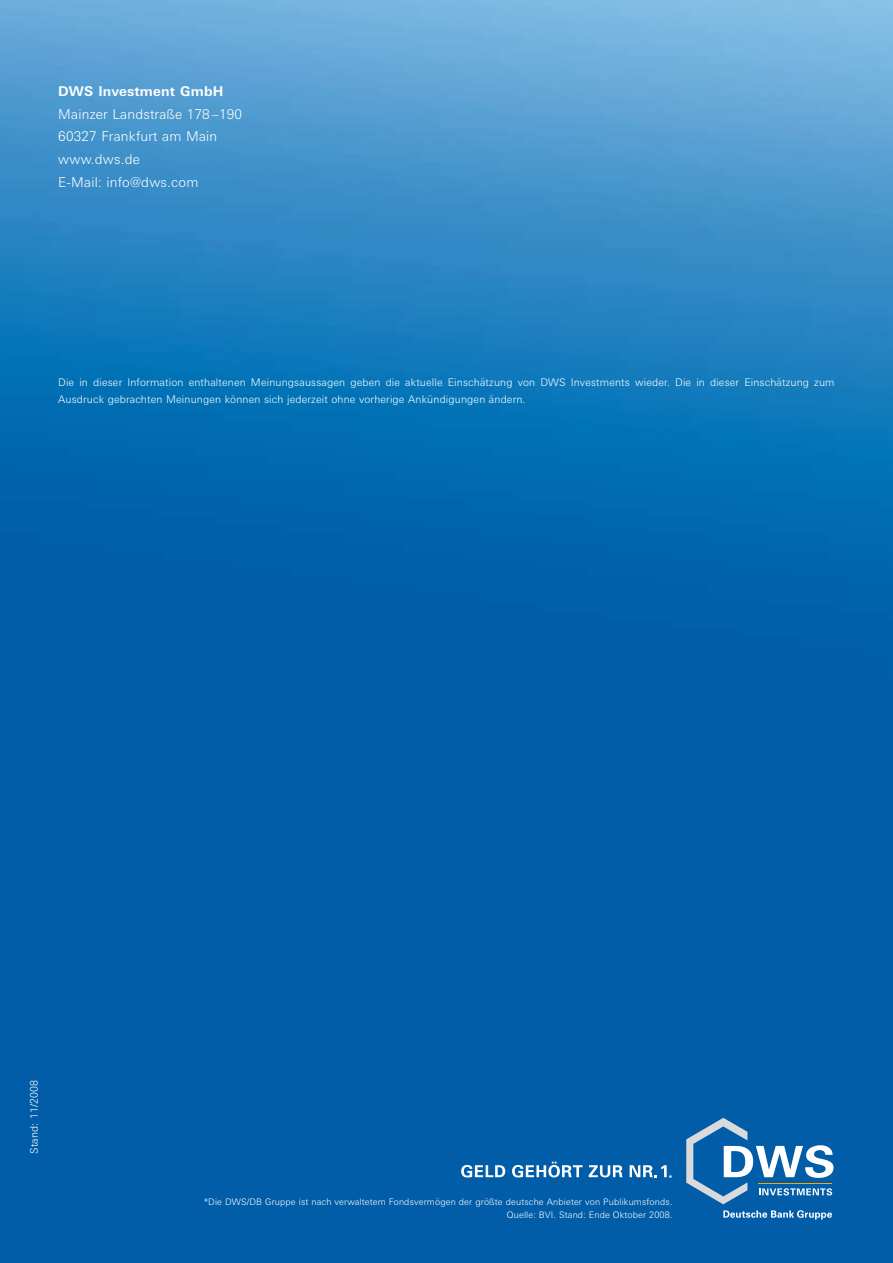
<style>
.page{position:relative;width:893px;height:1263px;background:#fff}
.page>*{position:absolute;margin:0;border:0;box-sizing:border-box;transform-origin:0 0}
.t1{font:300 13.5px/22.5px "Deu Ba Univers";letter-spacing:.015em;color:#fff}
.t2{font:700 13.5px "Deu Ba Univers";letter-spacing:.015em;color:#fff}
.t3{font:300 10.5px/16.8px "Deu Ba Univers";letter-spacing:.015em;color:#fff}
.t4{font:300 9px/12.8px "Deu Ba Univers";letter-spacing:.015em;color:#fff;text-align:right}
</style>
<div class="page">
<img style="left:0;top:0;width:893px;height:1263px">
<svg style="left:686px;top:1118px;width:147px;height:86px;background:#4184ba"></svg>
<svg style="left:461px;top:1165px;width:44px;height:12px"></svg>
<svg style="left:512px;top:1161px;width:71px;height:16px"></svg>
<svg style="left:589px;top:1165px;width:34px;height:12px"></svg>
<svg style="left:630px;top:1165px;width:42px;height:13px"></svg>
<svg style="left:723px;top:1210px;width:109px;height:9px"></svg>
<p class="t2" style="left:58px;top:84px;width:167px">DWS Investment GmbH</p>
<p class="t1" style="left:58px;top:103px;width:185px">Mainzer Landstraße 178 –190<br>60327 Frankfurt am Main www.dws.de<br>E-Mail: info@dws.com</p>
<p class="t3" style="left:58px;top:374px;width:778px">Die in dieser Information enthaltenen Meinungsaussagen geben die aktuelle Einschätzung von DWS Investments wieder. Die in dieser Einschätzung zum<br>Ausdruck gebrachten Meinungen können sich jederzeit ohne vorherige Ankündigungen ändern.</p>
<p class="t3" style="left:26px;top:1154px;width:76px;rotate:-90deg">Stand: 11/2008</p>
<p class="t4" style="left:204px;top:1195px;width:470px">*Die DWS/DB Gruppe ist nach verwaltetem Fondsvermögen der größte deutsche Anbieter von Publikumsfonds.<br>Quelle: BVI. Stand: Ende Oktober 2008.</p>
</div>
